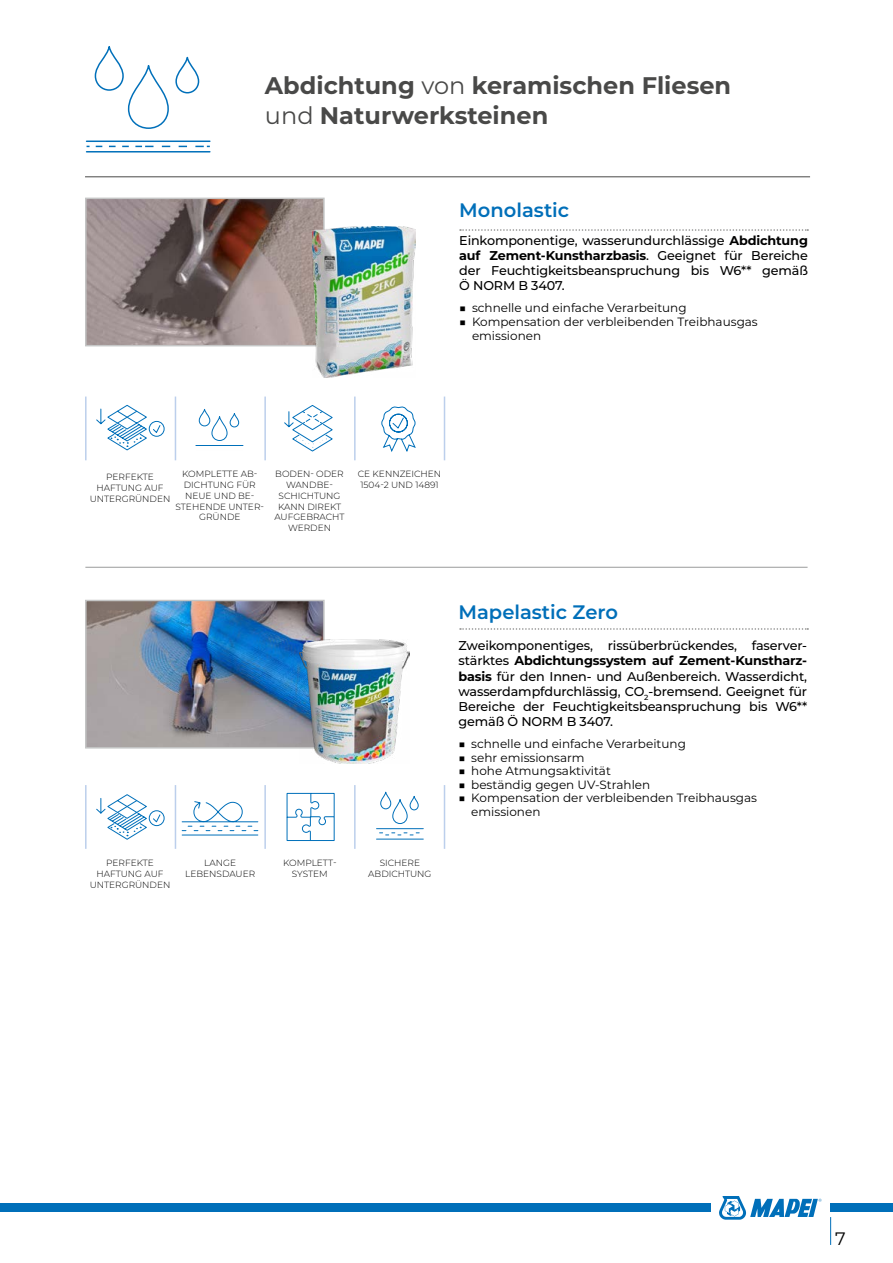
<style>
.page{position:relative;width:893px;height:1263px;background:#fff}
.page>*{position:absolute;margin:0;border:0;box-sizing:border-box;transform-origin:0 0}
.t1{font:700 24px/30px "Montserrat";color:#494948}
.t2{font:600 19.5px "Montserrat";color:#006fb9}
.t3{font:18px "Montserrat";color:#000}
.t4{font:500 12.75px/15.3px "Montserrat";letter-spacing:-.01em;color:#000;text-align:justify}
.t5{font:12px/14.4px "Montserrat";color:#000}
.t6{font:300 9px/10.8px "Montserrat";color:#000;text-align:center}
.s1{font-weight:400}
.s2{font-weight:700}
</style>
<div class="page">
<svg style="left:830px;top:1217px;width:1px;height:28px"></svg>
<svg style="left:719px;top:1196px;width:102px;height:24px"></svg>
<div style="left:0;top:1204px;width:710px;height:8px;background:#006fb9"></div>
<div style="left:830px;top:1204px;width:63px;height:8px;background:#006fb9"></div>
<svg style="left:460px;top:229px;width:348px;height:2px"></svg>
<img style="left:88px;top:201px;width:234px;height:142px">
<div style="left:85px;top:198px;width:240px;height:148px;border:2px solid #c5c6c6"></div>
<img style="left:312px;top:226px;width:103px;height:151px">
<svg style="left:460px;top:628px;width:348px;height:2px"></svg>
<img style="left:88px;top:603px;width:234px;height:142px">
<div style="left:85px;top:600px;width:240px;height:148px;border:2px solid #c5c6c6"></div>
<hr style="left:85px;top:396px;width:2px;height:64px;background:#bccfec">
<hr style="left:175px;top:396px;width:1px;height:64px;background:#bccfec">
<hr style="left:264px;top:396px;width:2px;height:64px;background:#bccfec">
<hr style="left:354px;top:396px;width:2px;height:64px;background:#bccfec">
<hr style="left:444px;top:396px;width:1px;height:64px;background:#bccfec">
<hr style="left:85px;top:785px;width:2px;height:64px;background:#bccfec">
<hr style="left:175px;top:785px;width:1px;height:64px;background:#bccfec">
<hr style="left:264px;top:785px;width:2px;height:64px;background:#bccfec">
<hr style="left:354px;top:785px;width:2px;height:64px;background:#bccfec">
<hr style="left:444px;top:785px;width:1px;height:64px;background:#bccfec">
<img style="left:299px;top:639px;width:111px;height:124px">
<svg style="left:284px;top:405px;width:49px;height:47px"></svg>
<svg style="left:381px;top:406px;width:35px;height:46px"></svg>
<hr style="left:85px;top:176px;width:725px;height:1px;background:#494948">
<svg style="left:94px;top:46px;width:106px;height:83px"></svg>
<hr style="left:87px;top:141px;width:123px;height:1px;background:#0070ba">
<hr style="left:87px;top:151px;width:123px;height:2px;background:#0070ba">
<svg style="left:96px;top:146px;width:114px;height:1px"></svg>
<hr style="left:85px;top:567px;width:723px;height:1px;background:#9a9b9b">
<svg style="left:96px;top:794px;width:69px;height:46px"></svg>
<svg style="left:96px;top:405px;width:69px;height:46px"></svg>
<svg style="left:286px;top:793px;width:49px;height:48px"></svg>
<svg style="left:376px;top:791px;width:48px;height:49px"></svg>
<svg style="left:198px;top:409px;width:42px;height:32px"></svg>
<hr style="left:196px;top:445px;width:47px;height:1px;background:#0070ba">
<svg style="left:181px;top:801px;width:78px;height:35px"></svg>
<h1 class="t1" style="left:265px;top:69px;width:468px">Abdichtung <span class="s1">von</span> keramischen Fliesen <span class="s1">und</span> Naturwerksteinen</h1>
<h2 class="t2" style="left:459px;top:196px;width:111px">Monolastic</h2>
<p class="t4" style="left:459px;top:232px;width:350px">Einkomponentige, wasserundurchlässige <span class="s2">Abdichtung auf Zement-Kunstharzbasis</span>. Geeignet für Bereiche der Feuchtigkeitsbeanspruchung bis W6** gemäß Ö NORM B 3407.</p>
<p class="t5" style="left:459px;top:301px;width:229px"><span class="s2">■</span> schnelle und einfache Verarbeitung</p>
<p class="t5" style="left:472px;top:314px;width:296px;text-indent:-13px"><span class="s2">■</span> Kompensation der verbleibenden Treibhausgas&shy;emissionen</p>
<p class="t6" style="left:176px;top:468px;width:90px">KOMPLETTE AB-<br>DICHTUNG FÜR<br>NEUE UND BE-<br>STEHENDE UNTER-<br>GRÜNDE</p>
<p class="t6" style="left:90px;top:472px;width:82px">PERFEKTE<br>HAFTUNG AUF<br>UNTERGRÜNDEN</p>
<p class="t6" style="left:274px;top:468px;width:72px">BODEN- ODER<br>WANDBE-<br>SCHICHTUNG<br>KANN DIREKT<br>AUFGEBRACHT<br>WERDEN</p>
<p class="t6" style="left:358px;top:468px;width:85px;text-align:left">CE KENNZEICHEN<br>1504-2 UND 14891</p>
<p class="t6" style="left:90px;top:857px;width:82px">PERFEKTE<br>HAFTUNG AUF<br>UNTERGRÜNDEN</p>
<p class="t6" style="left:185px;top:857px;width:72px">LANGE<br>LEBENSDAUER</p>
<p class="t6" style="left:283px;top:857px;width:54px">KOMPLETT-<br>SYSTEM</p>
<p class="t6" style="left:368px;top:857px;width:65px">SICHERE<br>ABDICHTUNG</p>
<h2 class="t2" style="left:458px;top:599px;width:161px">Mapelastic Zero</h2>
<p class="t4" style="left:458px;top:637px;width:350px">Zweikomponentiges, rissüberbrückendes, faserver&shy;stärktes <span class="s2">Abdichtungssystem auf Zement-Kunstharz&shy;basis</span> für den Innen- und Außenbereich. Wasserdicht, wasserdampfdurchlässig, CO<sub>2</sub>-bremsend. Geeignet für Bereiche der Feuchtigkeitsbeanspruchung bis W6** gemäß Ö NORM B 3407.</p>
<p class="t5" style="left:458px;top:737px;width:229px"><span class="s2">■</span> schnelle und einfache Verarbeitung</p>
<p class="t5" style="left:458px;top:750px;width:128px"><span class="s2">■</span> sehr emissionsarm</p>
<p class="t5" style="left:458px;top:764px;width:154px"><span class="s2">■</span> hohe Atmungsaktivität</p>
<p class="t5" style="left:458px;top:777px;width:193px"><span class="s2">■</span> beständig gegen UV-Strahlen</p>
<p class="t5" style="left:471px;top:791px;width:296px;line-height:13.5px;text-indent:-13px"><span class="s2">■</span> Kompensation der verbleibenden Treibhausgas&shy;emissionen</p>
<h3 class="t3" style="left:835px;top:1226px;width:12px">7</h3>
</div>
